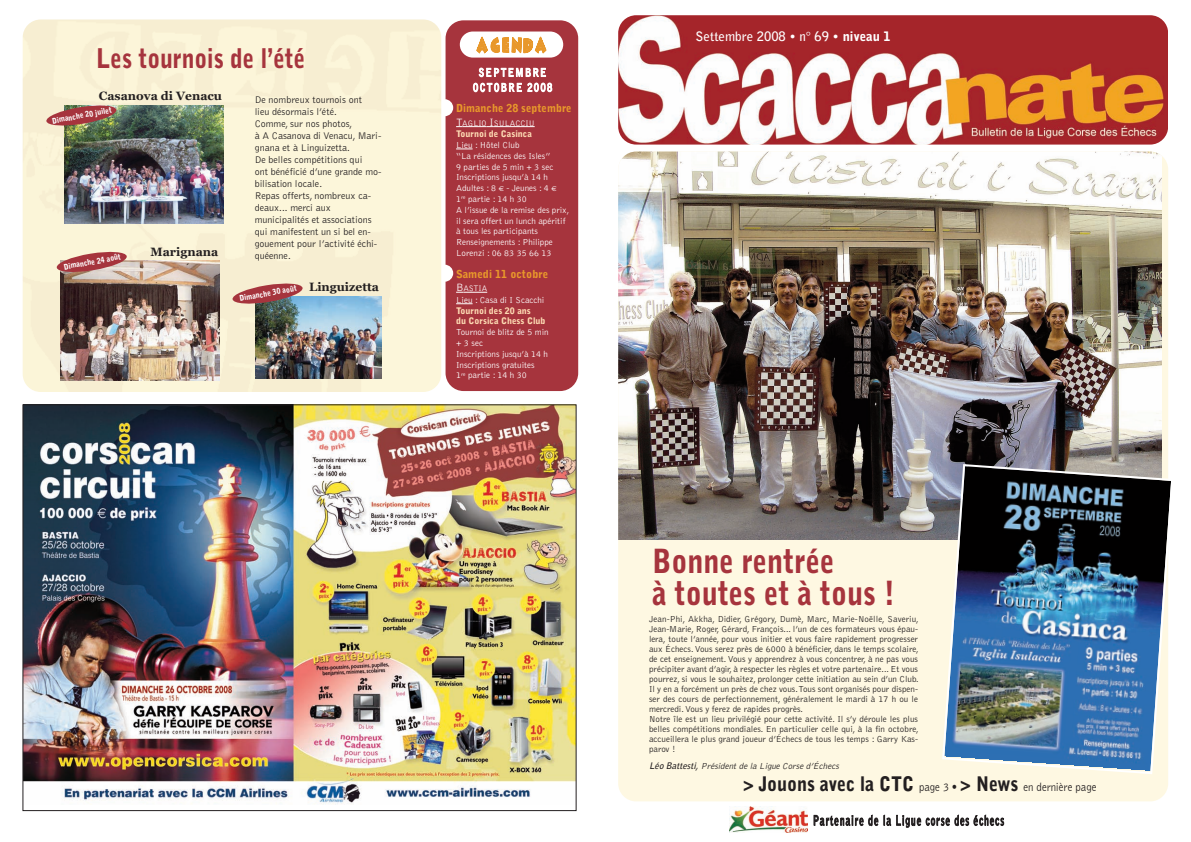
<style>
.page{position:relative;width:1191px;height:842px;background:#fff}
.page>*{position:absolute;margin:0;border:0;box-sizing:border-box;transform-origin:0 0}
.t1{font:900 33.1px/32px "Bell Gothic";color:#a6343d;scale:.87 1}
.t2{font:900 27px "Bell Gothic";color:#a6343d;scale:.85 1}
.t3{font:22px "Art Pursuit 117";letter-spacing:.15em;color:#e8982b}
.t4{font:900 20px "Bell Gothic";color:#231f20;scale:.9 1}
.t5{font:700 13.4px "Bell Gothic";letter-spacing:.095em;color:#231f20;scale:.69 1}
.t6{font:700 13px "Bell Gothic";color:#fff}
.t7{font:700 12px "Georgia";color:#231f20}
.t8{font:900 11px "Bell Gothic";color:#e8982b}
.t9{font:700 11px/15px "Bell Gothic";letter-spacing:.145em;color:#fff;text-align:center;scale:.84 1}
.t10{font:300 10px/12px "Bell Gothic";color:#231f20}
.t11{font:300 9px/10px "Bell Gothic";color:#231f20}
.t12{font:300 9px/10.8px "Bell Gothic";color:#fff}
.t13{font:900 9px/10.8px "Bell Gothic";color:#fedcb4}
.t14{font:italic 300 9px "Bell Gothic";color:#231f20}
.t15{font:300 8.2px "Bell Gothic";color:#fff}
.t16{font:900 8px "Bell Gothic";color:#fff;scale:.9 1}
.s1{font-size:11px}
.s2{font-family:"Euro Sans";font-weight:400;font-size:7px}
.s3{font-weight:900}
.s4{font-weight:700}
.s5{font-weight:300;font-size:12px}
.s6{font-size:12px}
</style>
<div class="page">
<div style="left:618px;top:152px;width:550px;height:649px;background:#fef8e2;border-radius:18px"></div>
<img style="left:618px;top:152px;width:543px;height:388px">
<img style="left:618px;top:15px;width:549px;height:130px;border-radius:18px">
<img style="left:729px;top:807px;width:78px;height:26px">
<img style="left:941px;top:463px;width:230px;height:311px">
<div style="left:445px;top:20px;width:133px;height:371px;background:#a6343d;border-radius:18px"></div>
<div style="left:460px;top:32px;width:103px;height:26px;background:#fff;border-radius:13px"></div>
<svg style="left:456px;top:126px;width:38px;height:1px"></svg>
<hr style="left:494px;top:126px;width:40px;height:1px;background:#fff">
<svg style="left:456px;top:149px;width:16px;height:1px"></svg>
<svg style="left:456px;top:292px;width:31px;height:1px"></svg>
<svg style="left:456px;top:303px;width:16px;height:1px"></svg>
<div style="left:436px;top:99px;width:17px;height:17px;background:#fff;border-radius:9px"></div>
<div style="left:436px;top:265px;width:17px;height:17px;background:#fff;border-radius:9px"></div>
<div style="left:23px;top:19px;width:418px;height:373px;background:#fcf5d9;border-radius:18px"></div>
<img style="left:25px;top:407px;width:549px;height:397px">
<img style="left:256px;top:297px;width:125px;height:82px">
<img style="left:64px;top:105px;width:159px;height:118px">
<img style="left:60px;top:260px;width:160px;height:120px">
<svg style="left:232px;top:282px;width:71px;height:23px;background:#b07373"></svg>
<svg style="left:46px;top:104px;width:71px;height:23px;background:#a76c61"></svg>
<svg style="left:56px;top:251px;width:71px;height:22px;background:#c07976"></svg>
<h2 class="t2" style="left:96px;top:49px;width:247px">Les tournois de l’été</h2>
<h3 class="t7" style="left:99px;top:89px;width:125px">Casanova di Venacu</h3>
<p class="t16" style="left:52px;top:118px;width:68px;rotate:-11deg">Dimanche 20 juilet</p>
<p class="t16" style="left:63px;top:264px;width:66px;rotate:-11deg">Dimanche 24 août</p>
<h3 class="t7" style="left:150px;top:245px;width:69px">Marignana</h3>
<p class="t10" style="left:255px;top:95px;width:128px">De nombreux tournois ont<br>lieu désormais l’été.<br>Comme, sur nos photos,<br>à A Casanova di Venacu, Mari&shy;gnana et à Linguizetta.<br>De belles compétitions qui<br>ont bénéficié d’une grande mo&shy;bilisation locale.<br>Repas offerts, nombreux ca&shy;deaux... merci aux municipalités et associations qui manifestent un si bel en&shy;gouement pour l’activité échi&shy;quéenne.</p>
<p class="t16" style="left:239px;top:296px;width:66px;rotate:-11deg">Dimanche 30 août</p>
<h3 class="t7" style="left:309px;top:280px;width:71px">Linguizetta</h3>
<h3 class="t3" style="left:477px;top:32px;width:70px">AGENDA</h3>
<p class="t9" style="left:473px;top:66px;width:96px">SEPTEMBRE<br>OCTOBRE 2008</p>
<p class="t8" style="left:456px;top:104px;width:117px">Dimanche 28 septembre</p>
<p class="t15" style="left:456px;top:120px;width:80px"><span class="s1">T</span>AGLIO <span class="s1">I</span>SULACCIU</p>
<p class="t13" style="left:456px;top:129px;width:77px">Tournoi de Casinca</p>
<p class="t12" style="left:456px;top:140px;width:115px">Lieu : Hôtel Club<br>“La résidences des Isles”<br>9 parties de 5 min + 3 sec<br>Inscriptions jusqu’à 14 h<br>Adultes : 8 <span class="s2">€</span> - Jeunes : 4 <span class="s2">€<br></span>1<sup>re</sup> partie : 14 h 30<br>A l’issue de la remise des prix, il sera offert un lunch apéritif à tous les participants<br>Renseignements : Philippe<br>Lorenzi : 06 83 35 66 13</p>
<p class="t8" style="left:456px;top:270px;width:94px">Samedi 11 octobre</p>
<p class="t15" style="left:456px;top:285px;width:33px"><span class="s1">B</span>ASTIA</p>
<p class="t12" style="left:456px;top:295px;width:90px">Lieu : Casa di I Scacchi</p>
<p class="t13" style="left:456px;top:306px;width:91px">Tournoi des 20 ans<br>du Corsica Chess Club</p>
<p class="t12" style="left:456px;top:327px;width:94px">Tournoi de blitz de 5 min + 3 sec<br>Inscriptions jusqu’à 14 h<br>Inscriptions gratuites<br>1<sup>re</sup> partie : 14 h 30</p>
<h3 class="t6" style="left:695px;top:31px;width:197px">Settembre 2008 • n° 69 • <span class="s3">niveau 1</span></h3>
<h1 class="t1" style="left:652px;top:547px;width:280px">Bonne rentrée<br>à toutes et à tous !</h1>
<p class="t11" style="left:649px;top:614px;width:271px">Jean-Phi, Akkha, Didier, Grégory, Dumè, Marc, Marie-Noëlle, Saveriu, Jean-Marie, Roger, Gérard, François... l’un de ces formateurs vous épau&shy;lera, toute l’année, pour vous initier et vous faire rapidement progresser aux Échecs.Vous serez près de 6000 à bénéficier, dans le temps scolaire, de cet enseignement. Vous y apprendrez à vous concentrer, à ne pas vous précipiter avant d’agir, à respecter les règles et votre partenaire... Et vous pourrez, si vous le souhaitez, prolonger cette initiation au sein d’un Club.<br>Il y en a forcément un près de chez vous.Tous sont organisés pour dispen&shy;ser des cours de perfectionnement, généralement le mardi à 17 h ou le mercredi.Vous y ferez de rapides progrès.<br>Notre île est un lieu privilégié pour cette activité. Il s’y déroule les plus belles compétitions mondiales. En particulier celle qui, à la fin octobre, accueillera le plus grand joueur d’Échecs de tous les temps : Garry Kas&shy;parov !</p>
<p class="t14" style="left:649px;top:762px;width:193px"><span class="s4">Léo Battesti,</span> Président de la Ligue Corse d’Échecs</p>
<h3 class="t4" style="left:743px;top:777px;width:394px">&gt; Jouons avec la CTC <span class="s5">page 3</span> <span class="s6">•</span> &gt; News <span class="s5">en dernière page</span></h3>
<h3 class="t5" style="left:813px;top:815px;width:278px">Partenaire de la Ligue corse des échecs</h3>
</div>
